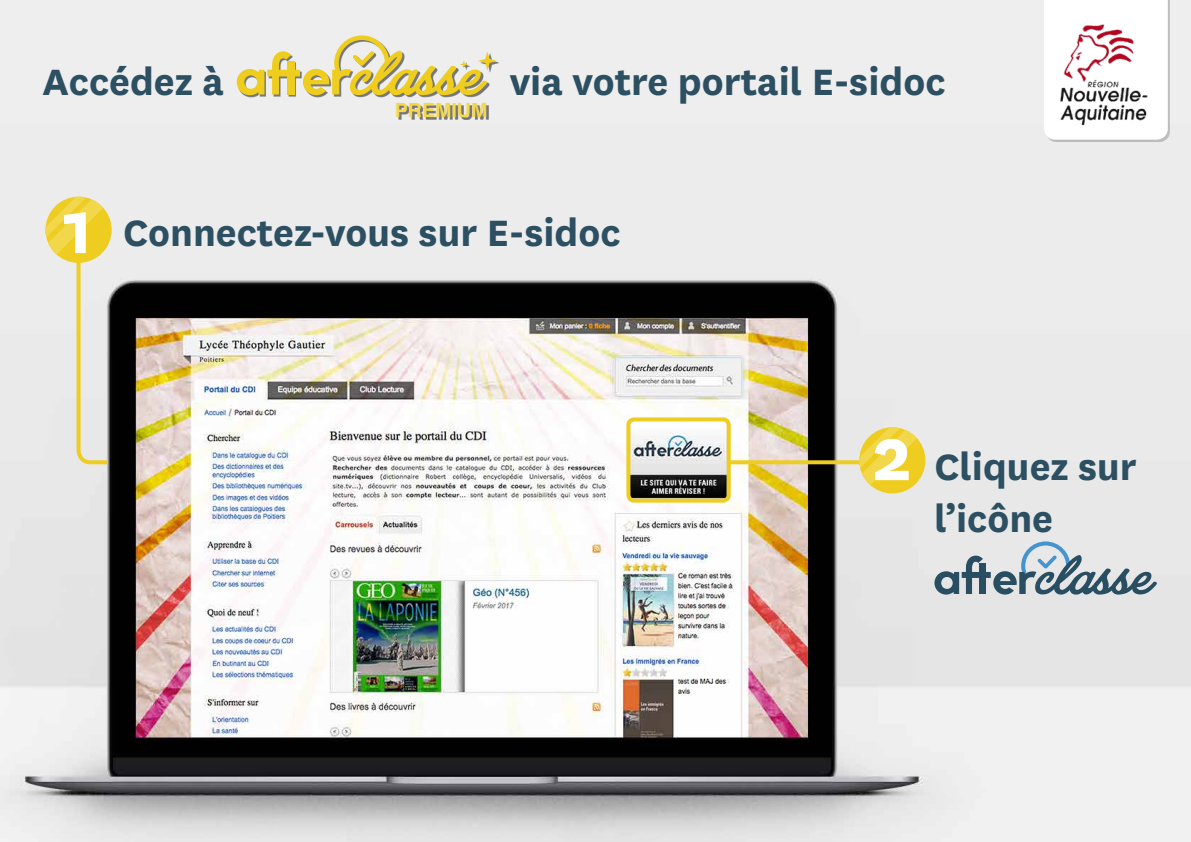
<style>
.page{position:relative;width:1191px;height:842px;background:#fff}
.page>*{position:absolute;margin:0;border:0;box-sizing:border-box;transform-origin:0 0}
.t1{font:700 83.8px "National";color:#fff}
.t2{font:700 42.8px/51.4px "National";color:#2c4f62}
.t3{font:700 19.6px "Helvetica";color:#f4d74b}
</style>
<div class="page">
<img style="left:0;top:0;width:1191px;height:842px">
<svg style="left:45px;top:197px;width:66px;height:269px;background:#e7dfb8"></svg>
<svg style="left:730px;top:460px;width:129px;height:4px"></svg>
<svg style="left:859px;top:427px;width:65px;height:66px;background:#eed555"></svg>
<div style="left:626px;top:417px;width:104px;height:86px;border:4px solid #eecd20;border-radius:6px"></div>
<svg style="left:934px;top:541px;width:223px;height:54px;background:#aebac2"></svg>
<div style="left:1046px;top:0;width:123px;height:142px;background:#000;opacity:.2"></div>
<svg style="left:1044px;top:0;width:123px;height:140px"></svg>
<img style="left:1048px;top:14px;width:115px;height:115px">
<div style="left:239px;top:37px;width:260px;height:83px;background:#000;opacity:.5"></div>
<svg style="left:237px;top:35px;width:260px;height:60px;background:#e3d9a4"></svg>
<p class="t2" style="left:43px;top:53px;width:183px">Accédez à</p>
<p class="t3" style="left:395px;top:95px;width:94px">PREMIUM</p>
<p class="t2" style="left:510px;top:53px;width:437px">via votre portail E-sidoc</p>
<h1 class="t1" style="left:62px;top:168px;width:32px">1</h1>
<p class="t2" style="left:123px;top:204px;width:499px">Connectez-vous sur E-sidoc</p>
<h1 class="t1" style="left:872px;top:395px;width:42px">2</h1>
<p class="t2" style="left:934px;top:438px;width:204px">Cliquez sur l’icône</p>
</div>
